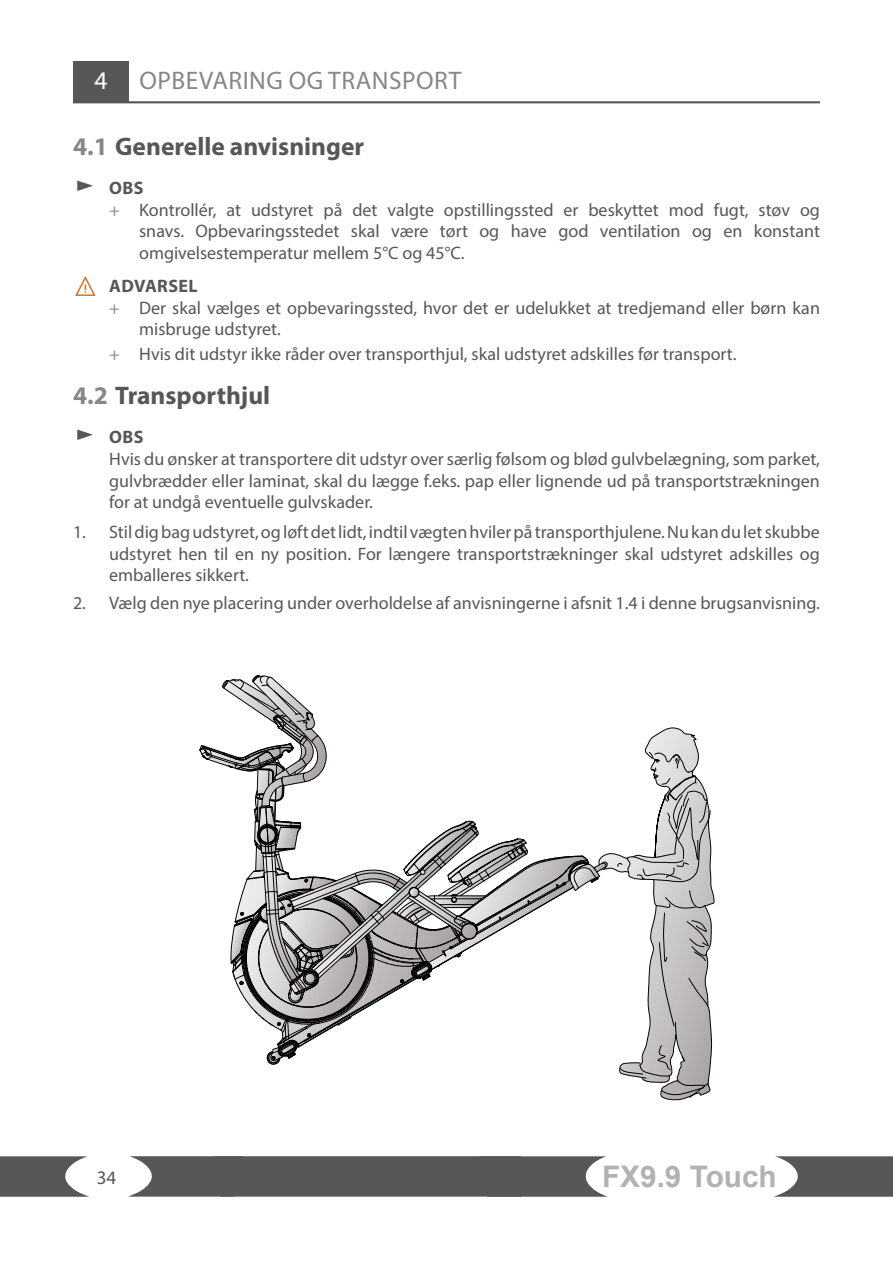
<style>
.page{position:relative;width:893px;height:1263px;background:#fff}
.page>*{position:absolute;margin:0;border:0;box-sizing:border-box;transform-origin:0 0}
.t1{font:700 29.7px "Arial";color:#b2b2b2}
.t2{font:700 25.5px "Myriad Pro";color:#575756}
.t3{font:25.5px "Myriad Pro";letter-spacing:.02em;color:#878787}
.t4{font:25.5px "Myriad Pro";color:#fff}
.t5{font:19.05px "Myriad Pro";color:#575756}
.Text_Hinweise{font:18px/21.6px "Myriad Pro";color:#575756;text-align:justify}
.t6{font:700 18px "Myriad Pro";letter-spacing:.02em;color:#575756}
.s1{color:#878787}
.s2{color:#d15c06}
</style>
<div class="page">
<svg style="left:199px;top:675px;width:515px;height:426px"></svg>
<svg style="left:0;top:1156px;width:89px;height:41px"></svg>
<svg style="left:773px;top:1156px;width:120px;height:41px"></svg>
<svg style="left:128px;top:1156px;width:480px;height:41px"></svg>
<div style="left:73px;top:61px;width:55px;height:41px;background:#575756"></div>
<hr style="left:73px;top:101px;width:747px;height:2px;background:#575756">
<p class="t4" style="left:94px;top:65px;width:15px">4</p>
<p class="t3" style="left:139px;top:65px;width:323px">OPBEVARING OG TRANSPORT</p>
<p class="t2" style="left:73px;top:129px;width:293px"><span class="s1">4.1</span> Generelle anvisninger</p>
<p class="t6" style="left:109px;top:176px;width:36px">OBS</p>
<p class="Text_Hinweise" style="left:139px;top:198px;width:682px;text-indent:-30px"><span class="s1">+</span> Kontrollér, at udstyret på det valgte opstillingssted er beskyttet mod fugt, støv og snavs. Opbevaringsstedet skal være tørt og have god ventilation og en konstant omgivelsestemperatur mellem 5°C og 45°C.</p>
<p class="t6" style="left:73px;top:274px;width:126px"><span class="s2">⚠</span> ADVARSEL</p>
<p class="Text_Hinweise" style="left:139px;top:297px;width:682px;text-indent:-30px"><span class="s1">+</span> Der skal vælges et opbevaringssted, hvor det er udelukket at tredjemand eller børn kan misbruge udstyret.</p>
<p class="Text_Hinweise" style="left:109px;top:342px;width:629px"><span class="s1">+</span> Hvis dit udstyr ikke råder over transporthjul, skal udstyret adskilles før transport.</p>
<p class="t2" style="left:73px;top:379px;width:199px"><span class="s1">4.2</span> Transporthjul</p>
<p class="t6" style="left:109px;top:425px;width:36px">OBS</p>
<p class="Text_Hinweise" style="left:109px;top:448px;width:712px">Hvis du ønsker at transportere dit udstyr over særlig følsom og blød gulvbelægning, som parket, gulvbrædder eller laminat, skal du lægge f.eks. pap eller lignende ud på transportstrækningen for at undgå eventuelle gulvskader.</p>
<p class="Text_Hinweise" style="left:109px;top:521px;width:712px;line-height:21.1px;text-indent:-36px">1. Stil dig bag udstyret, og løft det lidt, indtil vægten hviler på transporthjulene. Nu kan du let skubbe udstyret hen til en ny position. For længere transportstrækninger skal udstyret adskilles og emballeres sikkert.</p>
<p class="Text_Hinweise" style="left:73px;top:591px;width:748px">2. Vælg den nye placering under overholdelse af anvisningerne i afsnit 1.4 i denne brugsanvisning.</p>
<p class="t5" style="left:97px;top:1166px;width:21px">34</p>
<h1 class="t1" style="left:602px;top:1155px;width:176px">FX9.9 Touch</h1>
</div>
